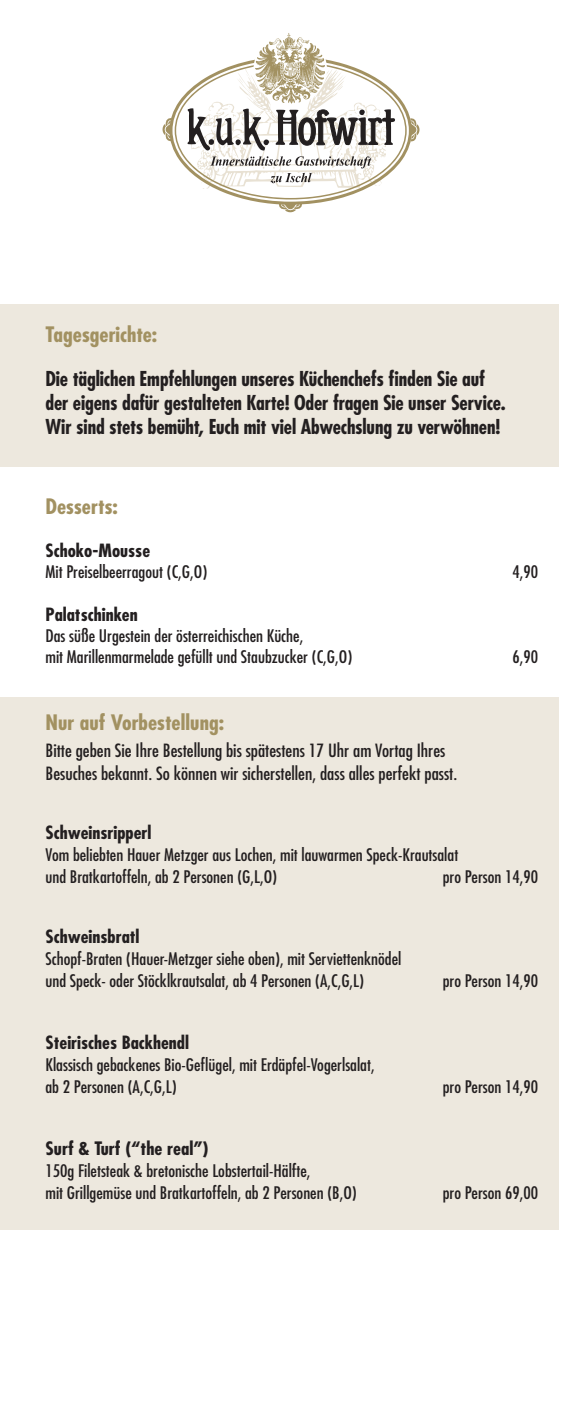
<style>
.page{position:relative;width:585px;height:1418px;background:#fff}
.page>*{position:absolute;margin:0;border:0;box-sizing:border-box;transform-origin:0 0}
.t1{font:700 condensed 20.75px "Futura Std";color:#a29161;scale:1.06 1}
.t2{font:700 condensed 20px/24px "Futura Std";letter-spacing:-.01em;color:#231f20}
.t3{font:700 condensed 18px "Futura Std";color:#231f20;scale:1.06 1}
.t4{font:condensed 17.75px/22.1px "Futura Std";color:#231f20;scale:1.06 1}
.t5{font:700 condensed 17.75px "Futura Std";color:#231f20;scale:1.06 1}
.t6{font:condensed 16.88px/22.1px "Futura Std";color:#231f20;scale:1.06 1}
</style>
<div class="page">
<div style="left:0;top:697px;width:558px;height:533px;background:#ede8de"></div>
<svg style="left:162px;top:33px;width:257px;height:179px"></svg>
<div style="left:0;top:304px;width:558px;height:162px;background:#ede8de"></div>
<p class="t1" style="left:45px;top:321px;width:107px">Tagesgerichte:</p>
<p class="t2" style="left:45px;top:366px;width:461px">Die täglichen Empfehlungen unseres Küchenchefs finden Sie auf der eigens dafür gestalteten Karte! Oder fragen Sie unser Service.<br>Wir sind stets bemüht, Euch mit viel Abwechslung zu verwöhnen!</p>
<p class="t1" style="left:45px;top:494px;width:70px">Desserts:</p>
<p class="t5" style="left:45px;top:539px;width:100px">Schoko-Mousse</p>
<p class="t6" style="left:45px;top:560px;width:154px">Mit Preiselbeerragout (C,G,O)</p>
<p class="t6" style="left:512px;top:560px;width:26px">4,90</p>
<p class="t5" style="left:45px;top:603px;width:88px">Palatschinken</p>
<p class="t6" style="left:45px;top:625px;width:291px;line-height:21.2px">Das süße Urgestein der österreichischen Küche,<br>mit Marillenmarmelade gefüllt und Staubzucker (C,G,O)</p>
<p class="t6" style="left:512px;top:645px;width:26px">6,90</p>
<p class="t1" style="left:45px;top:709px;width:170px">Nur auf Vorbestellung:</p>
<p class="t4" style="left:45px;top:739px;width:390px">Bitte geben Sie Ihre Bestellung bis spätestens 17 Uhr am Vortag Ihres<br>Besuches bekannt. So können wir sicherstellen, dass alles perfekt passt.</p>
<p class="t5" style="left:45px;top:821px;width:101px">Schweinsripperl</p>
<p class="t6" style="left:45px;top:844px;width:391px">Vom beliebten Hauer Metzger aus Lochen, mit lauwarmen Speck-Krautsalat und Bratkartoffeln, ab 2 Personen (G,L,O)</p>
<p class="t6" style="left:442px;top:866px;width:92px">pro Person 14,90</p>
<p class="t5" style="left:45px;top:925px;width:90px">Schweinsbratl</p>
<p class="t6" style="left:45px;top:947px;width:337px">Schopf-Braten (Hauer-Metzger siehe oben), mit Serviettenknödel und Speck- oder Stöcklkrautsalat, ab 4 Personen (A,C,G,L)</p>
<p class="t5" style="left:45px;top:1031px;width:137px">Steirisches Backhendl</p>
<p class="t6" style="left:45px;top:1053px;width:312px">Klassisch gebackenes Bio-Geflügel, mit Erdäpfel-Vogerlsalat, ab 2 Personen (A,C,G,L)</p>
<p class="t3" style="left:45px;top:1137px;width:155px">Surf &amp; Turf (“the real”)</p>
<p class="t6" style="left:45px;top:1159px;width:295px">150g Filetsteak &amp; bretonische Lobstertail-Hälfte,<br>mit Grillgemüse und Bratkartoffeln, ab 2 Personen (B,O)</p>
<p class="t6" style="left:442px;top:969px;width:92px">pro Person 14,90</p>
<p class="t6" style="left:442px;top:1075px;width:92px">pro Person 14,90</p>
<p class="t6" style="left:442px;top:1181px;width:92px">pro Person 69,00</p>
</div>
